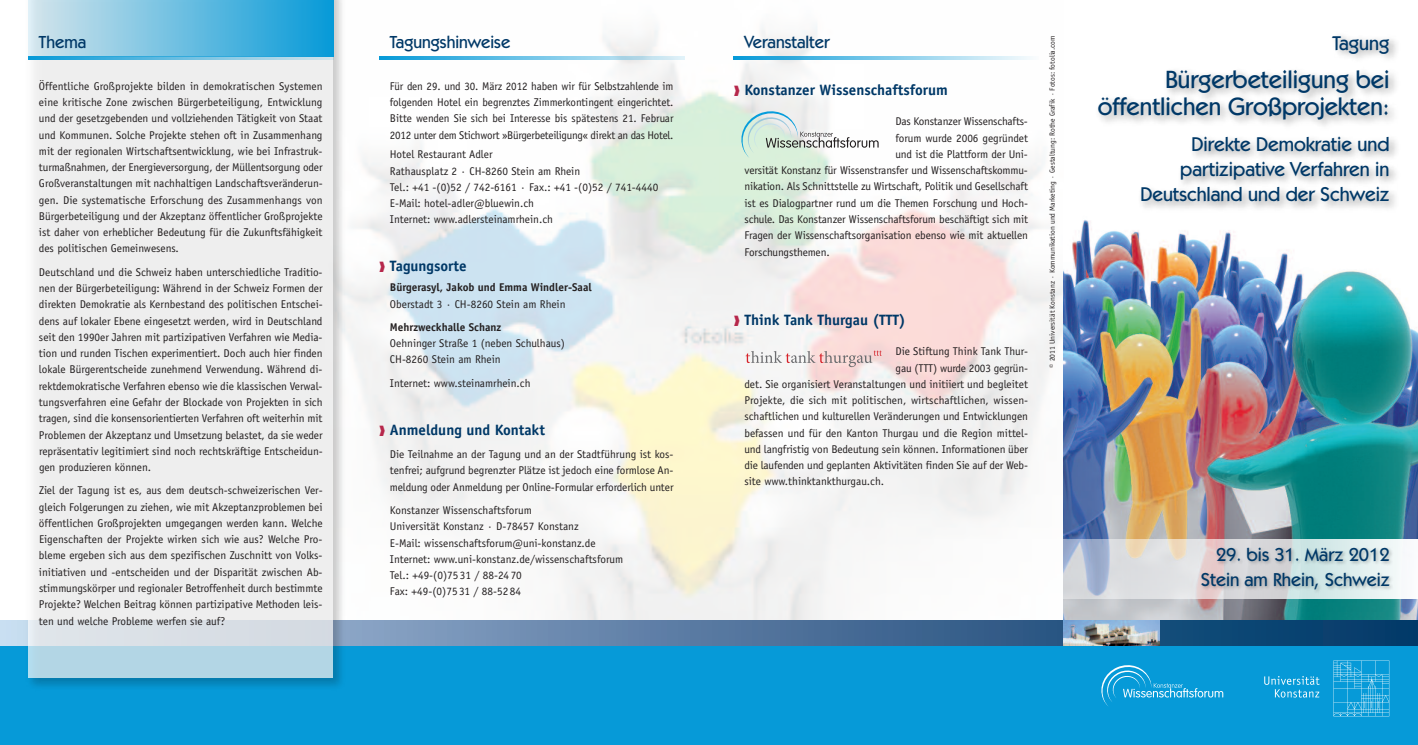
<style>
.page{position:relative;width:1418px;height:745px;background:#fff}
.page>*{position:absolute;margin:0;border:0;box-sizing:border-box;transform-origin:0 0}
.t1{font:500 25px/27.5px "Kabel IT Cby BT";color:#003867;text-align:right}
.t2{font:500 20px/25px "Kabel IT Cby BT";color:#003867;text-align:right}
.t3{font:500 18.75px/25px "Kabel IT Cby BT";color:#003867;text-align:right}
.t4{font:500 17.5px "Kabel IT Cby BT";color:#003867}
.t5{font:700 15px "Officina Sans";color:#003867}
.t6{font:11.25px/16.2px "Officina Sans";letter-spacing:-.005em;color:#231f20;text-align:justify}
.t7{font:700 11.25px "Officina Sans";color:#231f20}
.t8{font:7.5px "Officina Sans";color:#231f20}
.s1{color:#b6274b}
</style>
<div class="page">
<img style="left:349px;top:25px;width:714px;height:595px">
<img style="left:1063px;top:249px;width:354px;height:371px">
<div style="left:840px;top:539px;width:577px;height:59px;background:#fbfbfb"></div>
<div style="left:0;top:645px;width:1417px;height:99px;background:#069ad8"></div>
<img style="left:1061px;top:537px;width:356px;height:75px">
<svg style="left:0;top:620px;width:1417px;height:25px;background:#476e97"></svg>
<img style="left:23px;top:0;width:326px;height:687px">
<div style="left:28px;top:0;width:305px;height:677px;background:#fff;opacity:.7"></div>
<img style="left:1063px;top:620px;width:96px;height:25px">
<svg style="left:1264px;top:676px;width:55px;height:21px"></svg>
<svg style="left:1333px;top:660px;width:56px;height:56px"></svg>
<svg style="left:733px;top:57px;width:305px;height:3px"></svg>
<svg style="left:741px;top:111px;width:137px;height:47px"></svg>
<svg style="left:1101px;top:665px;width:122px;height:41px"></svg>
<div style="left:28px;top:0;width:305px;height:57px;background:linear-gradient(to right,#d5e5ec,#069ad7)"></div>
<svg style="left:379px;top:57px;width:305px;height:3px"></svg>
<img style="left:1045px;top:25px;width:352px;height:224px">
<svg style="left:28px;top:57px;width:305px;height:3px"></svg>
<svg style="left:745px;top:350px;width:136px;height:17px"></svg>
<h3 class="t4" style="left:39px;top:36px;width:49px">Thema</h3>
<h3 class="t4" style="left:390px;top:36px;width:122px">Tagungshinweise</h3>
<h3 class="t4" style="left:744px;top:36px;width:87px">Veranstalter</h3>
<h2 class="t2" style="left:1332px;top:32px;width:59px">Tagung</h2>
<h1 class="t1" style="left:1097px;top:68px;width:293px">Bürgerbeteiligung bei öffentlichen Großprojekten:</h1>
<h2 class="t2" style="left:1140px;top:133px;width:251px">Direkte Demokratie und partizipative Verfahren in<br>Deutschland und der Schweiz</h2>
<p class="t8" style="left:1049px;top:367px;width:333px;rotate:-90deg">© 2011 Universität Konstanz · Kommunikation und Marketing · Gestaltung: Rothe Grafik · Fotos: fotolia.com</p>
<p class="t6" style="left:39px;top:79px;width:285px">Öffentliche Großprojekte bilden in demokratischen Systemen eine kritische Zone zwischen Bürgerbeteiligung, Entwicklung und der gesetzgebenden und vollziehenden Tätigkeit von Staat und Kommunen. Solche Projekte stehen oft in Zusammenhang mit der regionalen Wirtschaftsentwicklung, wie bei Infrastruk&shy;turmaßnahmen, der Energieversorgung, der Müllentsorgung oder Großveranstaltungen mit nachhaltigen Landschaftsveränderun&shy;gen. Die systematische Erforschung des Zusammenhangs von Bürgerbeteiligung und der Akzeptanz öffentlicher Großprojekte ist daher von erheblicher Bedeutung für die Zukunftsfähigkeit des politischen Gemeinwesens.</p>
<p class="t6" style="left:39px;top:264px;width:285px">Deutschland und die Schweiz haben unterschiedliche Traditio&shy;nen der Bürgerbeteiligung: Während in der Schweiz Formen der direkten Demokratie als Kernbestand des politischen Entschei&shy;dens auf lokaler Ebene eingesetzt werden, wird in Deutschland seit den 1990er Jahren mit partizipativen Verfahren wie Media&shy;tion und runden Tischen experimentiert. Doch auch hier finden lokale Bürgerentscheide zunehmend Verwendung. Während di&shy;rektdemokratische Verfahren ebenso wie die klassischen Verwal&shy;tungsverfahren eine Gefahr der Blockade von Projekten in sich tragen, sind die konsensorientierten Verfahren oft weiterhin mit Problemen der Akzeptanz und Umsetzung belastet, da sie weder repräsentativ legitimiert sind noch rechtskräftige Entscheidun&shy;gen produzieren können.</p>
<p class="t6" style="left:39px;top:483px;width:285px">Ziel der Tagung ist es, aus dem deutsch-schweizerischen Ver&shy;gleich Folgerungen zu ziehen, wie mit Akzeptanzproblemen bei öffentlichen Großprojekten umgegangen werden kann. Welche Eigenschaften der Projekte wirken sich wie aus? Welche Pro&shy;bleme ergeben sich aus dem spezifischen Zuschnitt von Volks&shy;initiativen und -entscheiden und der Disparität zwischen Ab&shy;stimmungskörper und regionaler Betroffenheit durch bestimmte Projekte? Welchen Beitrag können partizipative Methoden leis&shy;ten und welche Probleme werfen sie auf?</p>
<p class="t6" style="left:390px;top:79px;width:285px">Für den 29. und 30. März 2012 haben wir für Selbstzahlende im folgenden Hotel ein begrenztes Zimmerkontingent eingerichtet.<br>Bitte wenden Sie sich bei Interesse bis spätestens 21. Februar 2012 unter dem Stichwort »Bürgerbeteiligung« direkt an das Hotel.</p>
<p class="t6" style="left:390px;top:147px;width:270px;text-align:left">Hotel Restaurant Adler<br>Rathausplatz 2 · CH-8260 Stein am Rhein<br>Tel.: +41 -(0)52 / 742-6161 · Fax.: +41 -(0)52 / 741-4440<br>E-Mail: hotel-adler@bluewin.ch<br>Internet: www.adlersteinamrhein.ch</p>
<h3 class="t5" style="left:379px;top:260px;width:89px"><span class="s1">❱</span> Tagungsorte</h3>
<p class="t7" style="left:390px;top:283px;width:203px">Bürgerasyl, Jakob und Emma Windler-Saal</p>
<p class="t6" style="left:390px;top:296px;width:177px">Oberstadt 3 · CH-8260 Stein am Rhein</p>
<p class="t7" style="left:390px;top:322px;width:113px">Mehrzweckhalle Schanz</p>
<p class="t6" style="left:390px;top:336px;width:177px">Oehninger Straße 1 (neben Schulhaus)<br>CH-8260 Stein am Rhein</p>
<p class="t6" style="left:390px;top:375px;width:142px">Internet: www.steinamrhein.ch</p>
<h3 class="t5" style="left:379px;top:423px;width:167px"><span class="s1">❱</span> Anmeldung und Kontakt</h3>
<p class="t6" style="left:390px;top:447px;width:285px">Die Teilnahme an der Tagung und an der Stadtführung ist kos&shy;tenfrei; aufgrund begrenzter Plätze ist jedoch eine formlose An&shy;meldung oder Anmeldung per Online-Formular erforderlich unter</p>
<p class="t6" style="left:390px;top:502px;width:235px;text-align:left">Konstanzer Wissenschaftsforum<br>Universität Konstanz · D-78457 Konstanz<br>E-Mail: wissenschaftsforum@uni-konstanz.de Internet: www.uni-konstanz.de/wissenschaftsforum Tel.: +49-(0)7531 / 88-2470<br>Fax: +49-(0)7531 / 88-5284</p>
<h3 class="t5" style="left:733px;top:84px;width:216px"><span class="s1">❱</span> Konstanzer Wissenschaftsforum</h3>
<p class="t6" style="left:895px;top:114px;width:134px">Das Konstanzer Wissenschafts-</p>
<p class="t6" style="left:895px;top:130px;width:134px">forum wurde 2006 gegründet</p>
<p class="t6" style="left:895px;top:147px;width:134px">und ist die Plattform der Uni-</p>
<p class="t6" style="left:744px;top:163px;width:285px">versität Konstanz für Wissenstransfer und Wissenschaftskommu-</p>
<p class="t6" style="left:744px;top:179px;width:285px">nikation. Als Schnittstelle zu Wirtschaft, Politik und Gesellschaft</p>
<p class="t6" style="left:744px;top:195px;width:285px">ist es Dialogpartner rund um die Themen Forschung und Hoch-</p>
<p class="t6" style="left:744px;top:212px;width:285px">schule. Das Konstanzer Wissenschaftsforum beschäftigt sich mit</p>
<p class="t6" style="left:744px;top:228px;width:285px">Fragen der Wissenschaftsorganisation ebenso wie mit aktuellen</p>
<p class="t6" style="left:744px;top:244px;width:87px">Forschungsthemen.</p>
<h3 class="t5" style="left:733px;top:314px;width:173px"><span class="s1">❱</span> Think Tank Thurgau (TTT)</h3>
<p class="t6" style="left:895px;top:344px;width:134px">Die Stiftung Think Tank Thur-</p>
<p class="t6" style="left:895px;top:360px;width:134px">gau (TTT) wurde 2003 gegrün-</p>
<p class="t6" style="left:744px;top:376px;width:285px">det. Sie organisiert Veranstaltungen und initiiert und begleitet</p>
<p class="t6" style="left:744px;top:393px;width:285px">Projekte, die sich mit politischen, wirtschaftlichen, wissen-</p>
<p class="t6" style="left:744px;top:409px;width:285px">schaftlichen und kulturellen Veränderungen und Entwicklungen</p>
<p class="t6" style="left:744px;top:425px;width:285px">befassen und für den Kanton Thurgau und die Region mittel-</p>
<p class="t6" style="left:744px;top:441px;width:285px">und langfristig von Bedeutung sein können. Informationen über</p>
<p class="t6" style="left:744px;top:458px;width:285px">die laufenden und geplanten Aktivitäten finden Sie auf der Web-</p>
<p class="t6" style="left:744px;top:474px;width:141px">site www.thinktankthurgau.ch.</p>
<h3 class="t3" style="left:1200px;top:543px;width:190px">29. bis 31. März 2012<br>Stein am Rhein, Schweiz</h3>
</div>
